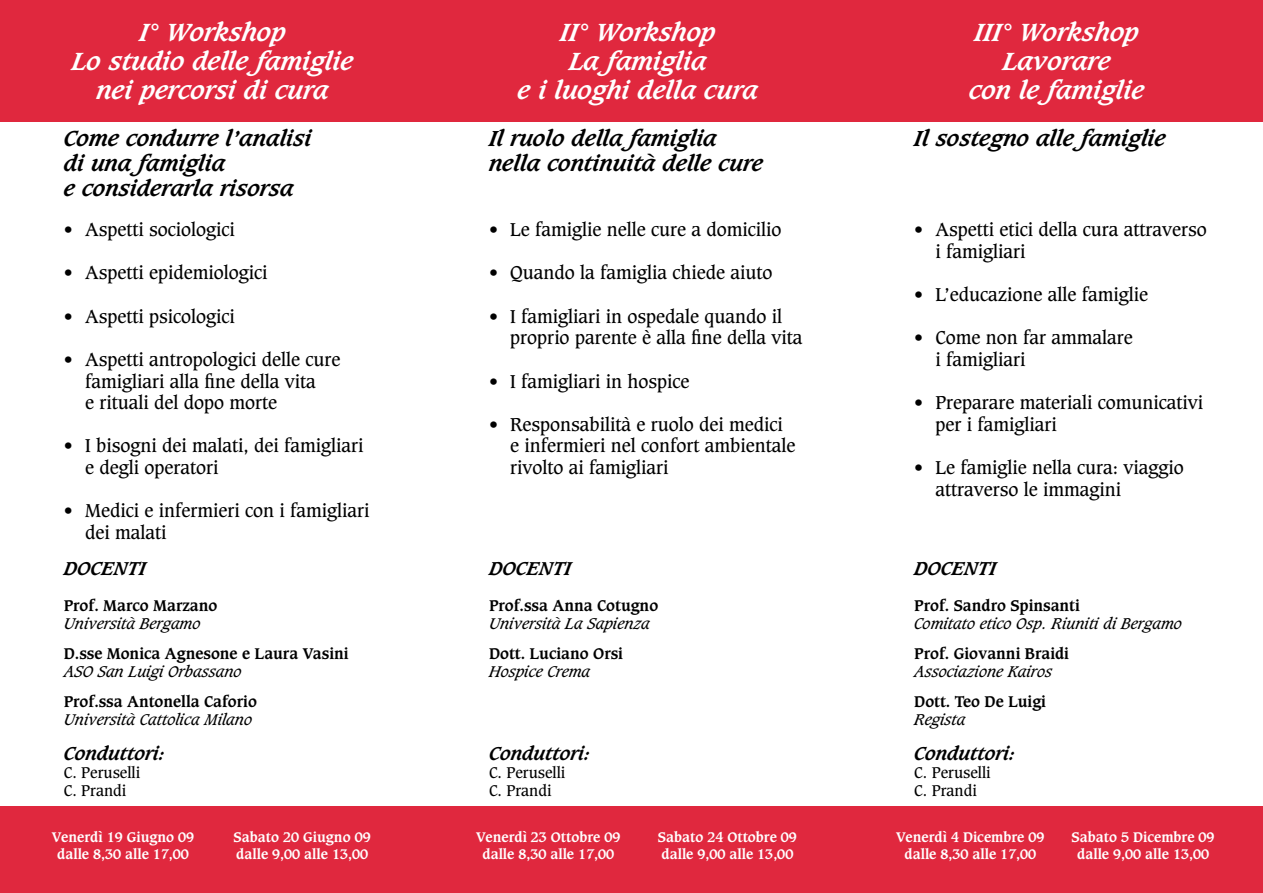
<style>
.page{position:relative;width:1263px;height:893px;background:#fff}
.page>*{position:absolute;margin:0;border:0;box-sizing:border-box;transform-origin:0 0}
.t1{font:italic 700 24px/28.8px "Caxton";color:#fff;text-align:center}
.t2{font:italic 700 21px/25.2px "Caxton";color:#000}
.t3{font:18px/21.6px "Caxton";color:#000}
.t4{font:italic 700 18px "Caxton";color:#000}
.t5{font:700 15px "Caxton";color:#000}
.t6{font:italic 15px "Caxton";color:#000}
.t7{font:15px/18px "Caxton";color:#000}
.t8{font:700 13.5px/16.2px "Caxton";color:#fff;text-align:center}
</style>
<div class="page">
<div style="left:0;top:0;width:1263px;height:122px;background:#e0283e"></div>
<div style="left:0;top:807px;width:1263px;height:86px;background:#e0283e"></div>
<h1 class="t1" style="left:72px;top:19px;width:283px">I° Workshop<br>Lo studio delle famiglie nei percorsi di cura</h1>
<p class="t2" style="left:64px;top:126px;width:249px">Come condurre l’analisi di una famiglia<br>e considerarla risorsa</p>
<p class="t3" style="left:64px;top:219px;width:172px">• Aspetti sociologici</p>
<p class="t3" style="left:64px;top:263px;width:205px">• Aspetti epidemiologici</p>
<p class="t3" style="left:64px;top:306px;width:172px">• Aspetti psicologici</p>
<p class="t3" style="left:85px;top:349px;width:257px;text-indent:-21px">• Aspetti antropologici delle cure famigliari alla fine della vita<br>e rituali del dopo morte</p>
<p class="t3" style="left:85px;top:435px;width:280px;text-indent:-21px">• I bisogni dei malati, dei famigliari e degli operatori</p>
<p class="t3" style="left:85px;top:500px;width:286px;text-indent:-21px">• Medici e infermieri con i famigliari dei malati</p>
<p class="t4" style="left:64px;top:557px;width:83px">DOCENTI</p>
<p class="t5" style="left:64px;top:596px;width:155px">Prof. Marco Marzano</p>
<p class="t6" style="left:64px;top:615px;width:138px">Università Bergamo</p>
<p class="t5" style="left:64px;top:644px;width:286px">D.sse Monica Agnesone e Laura Vasini</p>
<p class="t6" style="left:64px;top:663px;width:179px">ASO San Luigi Orbassano</p>
<p class="t5" style="left:64px;top:692px;width:195px">Prof.ssa Antonella Caforio</p>
<p class="t6" style="left:64px;top:711px;width:190px">Università Cattolica Milano</p>
<p class="t4" style="left:64px;top:743px;width:102px">Conduttori:</p>
<p class="t7" style="left:64px;top:764px;width:78px">C. Peruselli<br>C. Prandi</p>
<h1 class="t1" style="left:518px;top:19px;width:242px">II° Workshop<br>La famiglia<br>e i luoghi della cura</h1>
<p class="t2" style="left:489px;top:126px;width:276px">Il ruolo della famiglia nella continuità delle cure</p>
<p class="t3" style="left:489px;top:219px;width:294px">• Le famiglie nelle cure a domicilio</p>
<p class="t3" style="left:489px;top:263px;width:285px">• Quando la famiglia chiede aiuto</p>
<p class="t3" style="left:510px;top:306px;width:294px;text-indent:-21px">• I famigliari in ospedale quando il proprio parente è alla fine della vita</p>
<p class="t3" style="left:489px;top:371px;width:202px">• I famigliari in hospice</p>
<p class="t3" style="left:510px;top:414px;width:287px;text-indent:-21px">• Responsabilità e ruolo dei medici e infermieri nel confort ambientale rivolto ai famigliari</p>
<p class="t4" style="left:489px;top:557px;width:83px">DOCENTI</p>
<p class="t5" style="left:489px;top:596px;width:171px">Prof.ssa Anna Cotugno</p>
<p class="t6" style="left:489px;top:615px;width:162px">Università La Sapienza</p>
<p class="t5" style="left:489px;top:644px;width:135px">Dott. Luciano Orsi</p>
<p class="t6" style="left:489px;top:663px;width:103px">Hospice Crema</p>
<p class="t4" style="left:489px;top:742px;width:102px">Conduttori:</p>
<p class="t7" style="left:489px;top:764px;width:78px">C. Peruselli<br>C. Prandi</p>
<h1 class="t1" style="left:969px;top:19px;width:177px">III° Workshop<br>Lavorare<br>con le famiglie</h1>
<p class="t2" style="left:914px;top:126px;width:253px">Il sostegno alle famiglie</p>
<p class="t3" style="left:935px;top:219px;width:273px;text-indent:-21px">• Aspetti etici della cura attraverso i famigliari</p>
<p class="t3" style="left:914px;top:284px;width:235px">• L’educazione alle famiglie</p>
<p class="t3" style="left:935px;top:327px;width:199px;text-indent:-21px">• Come non far ammalare i famigliari</p>
<p class="t3" style="left:935px;top:392px;width:269px;text-indent:-21px">• Preparare materiali comunicativi per i famigliari</p>
<p class="t3" style="left:935px;top:457px;width:250px;text-indent:-21px">• Le famiglie nella cura: viaggio attraverso le immagini</p>
<p class="t4" style="left:914px;top:557px;width:83px">DOCENTI</p>
<p class="t5" style="left:914px;top:596px;width:167px">Prof. Sandro Spinsanti</p>
<p class="t6" style="left:914px;top:615px;width:269px">Comitato etico Osp. Riuniti di Bergamo</p>
<p class="t5" style="left:914px;top:644px;width:156px">Prof. Giovanni Braidi</p>
<p class="t6" style="left:914px;top:663px;width:139px">Associazione Kairos</p>
<p class="t5" style="left:914px;top:692px;width:133px">Dott. Teo De Luigi</p>
<p class="t6" style="left:914px;top:711px;width:53px">Regista</p>
<p class="t4" style="left:914px;top:742px;width:102px">Conduttori:</p>
<p class="t7" style="left:914px;top:764px;width:78px">C. Peruselli<br>C. Prandi</p>
<p class="t8" style="left:52px;top:830px;width:144px">Venerdì 19 Giugno 09 dalle 8,30 alle 17,00</p>
<p class="t8" style="left:234px;top:830px;width:139px;text-align:left">Sabato 20 Giugno 09 dalle 9,00 alle 13,00</p>
<p class="t8" style="left:476px;top:830px;width:146px">Venerdì 23 Ottobre 09 dalle 8,30 alle 17,00</p>
<p class="t8" style="left:658px;top:830px;width:141px;text-align:left">Sabato 24 Ottobre 09 dalle 9,00 alle 13,00</p>
<p class="t8" style="left:896px;top:830px;width:150px">Venerdì 4 Dicembre 09 dalle 8,30 alle 17,00</p>
<p class="t8" style="left:1071px;top:830px;width:145px">Sabato 5 Dicembre 09 dalle 9,00 alle 13,00</p>
</div>
